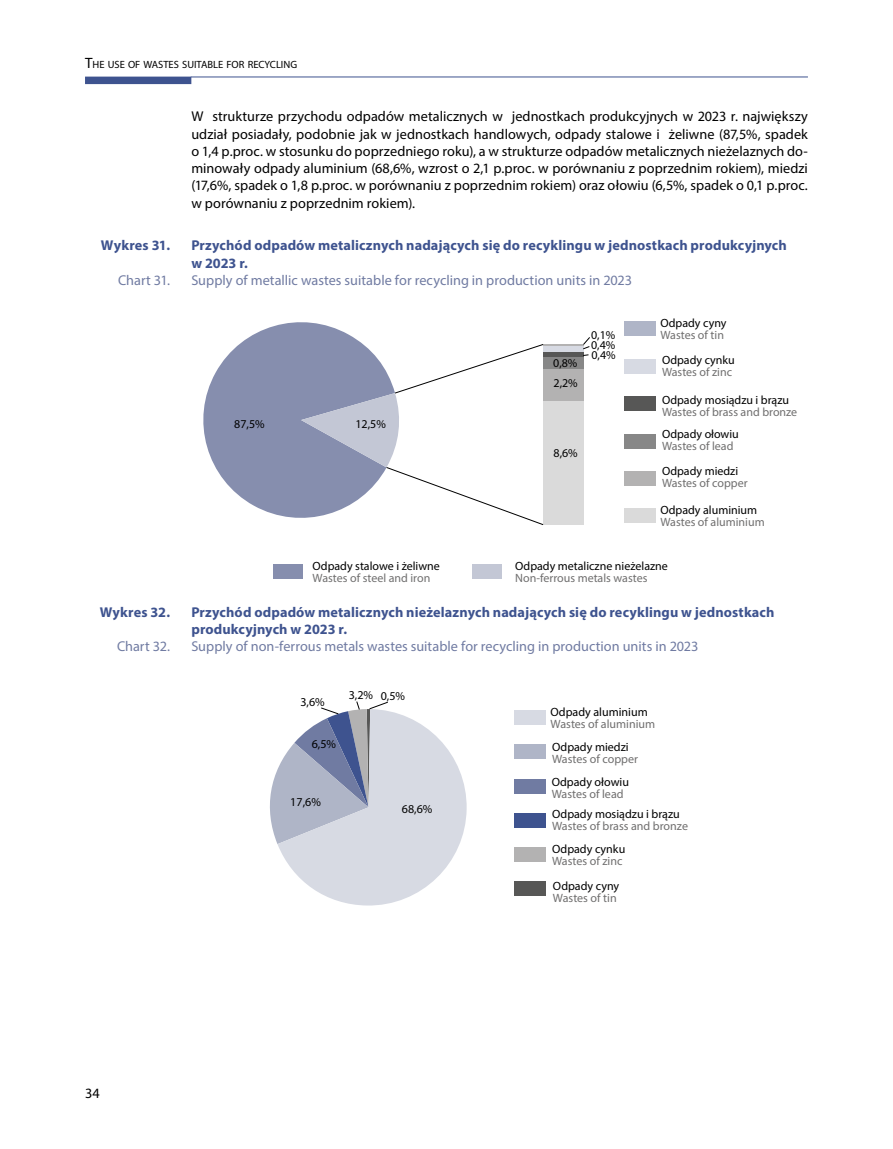
<style>
.page{position:relative;width:893px;height:1149px;background:#fff}
.page>*{position:absolute;margin:0;border:0;box-sizing:border-box;transform-origin:0 0}
.Tekst_ciągły_PL{font:14.25px/17.2px "Myriad Pro";letter-spacing:.005em;color:#000;text-align:justify}
.t1{font:700 14.25px/17.2px "Myriad Pro";letter-spacing:.01em;color:#3e538f}
.t2{font:14.25px "Myriad Pro";color:#707ba2}
.t3{font:12px/12px "Myriad Pro";color:#706f6f}
.t4{font:12px/12px "Myriad Pro";color:#000}
.t5{font:10.5px "Myriad Pro";color:#000}
.s1{font-size:15px}
.s2{color:#000}
.s3{color:#706f6f}
</style>
<div class="page">
<div style="left:85px;top:77px;width:106px;height:7px;background:#3e538f"></div>
<hr style="left:191px;top:77px;width:617px;height:1px;background:#3e538f">
<div style="left:472px;top:564px;width:30px;height:15px;background:#c3c7d5"></div>
<div style="left:273px;top:564px;width:30px;height:15px;background:#868eae"></div>
<svg style="left:203px;top:322px;width:160px;height:196px;fill:#868eae"></svg>
<hr style="left:543px;top:344px;width:40px;height:2px;background:#b3b2b2">
<div style="left:543px;top:346px;width:40px;height:5px;background:#d7dae3"></div>
<div style="left:543px;top:351px;width:40px;height:6px;background:#575756"></div>
<div style="left:543px;top:357px;width:40px;height:12px;background:#878787"></div>
<div style="left:543px;top:369px;width:40px;height:31px;background:#b3b2b2"></div>
<div style="left:543px;top:400px;width:40px;height:124px;background:#dadada"></div>
<div style="left:625px;top:321px;width:31px;height:15px;background:#afb5c7"></div>
<div style="left:625px;top:358px;width:31px;height:15px;background:#d7dae3"></div>
<div style="left:625px;top:396px;width:31px;height:15px;background:#575756"></div>
<div style="left:625px;top:433px;width:31px;height:15px;background:#878787"></div>
<div style="left:625px;top:471px;width:31px;height:14px;background:#b3b2b2"></div>
<div style="left:625px;top:508px;width:31px;height:15px;background:#dadada"></div>
<svg style="left:301px;top:344px;width:243px;height:181px"></svg>
<svg style="left:583px;top:337px;width:7px;height:19px"></svg>
<div style="left:515px;top:812px;width:31px;height:15px;background:#3e538f"></div>
<div style="left:515px;top:744px;width:31px;height:15px;background:#afb5c7"></div>
<div style="left:515px;top:881px;width:31px;height:15px;background:#575756"></div>
<div style="left:515px;top:778px;width:31px;height:15px;background:#707ba2"></div>
<div style="left:515px;top:846px;width:31px;height:15px;background:#b3b2b2"></div>
<div style="left:515px;top:710px;width:31px;height:14px;background:#d7dae3"></div>
<svg style="left:270px;top:701px;width:197px;height:205px"></svg>
<p class="t5" style="left:85px;top:58px;width:214px"><span class="s1">T</span>HE USE OF WASTES SUITABLE FOR RECYCLING</p>
<p class="Tekst_ciągły_PL" style="left:191px;top:108px;width:618px">W strukturze przychodu odpadów metalicznych w jednostkach produkcyjnych w 2023 r. największy udział posiadały, podobnie jak w jednostkach handlowych, odpady stalowe i żeliwne (87,5%, spadek o 1,4 p.proc. w stosunku do poprzedniego roku), a w strukturze odpadów metalicznych nieżelaznych do&shy;minowały odpady aluminium (68,6%, wzrost o 2,1 p.proc. w porównaniu z poprzednim rokiem), miedzi (17,6%, spadek o 1,8 p.proc. w porównaniu z poprzednim rokiem) oraz ołowiu (6,5%, spadek o 0,1 p.proc. w porównaniu z poprzednim rokiem).</p>
<p class="t1" style="left:101px;top:236px;width:71px">Wykres 31.</p>
<p class="t1" style="left:191px;top:236px;width:597px">Przychód odpadów metalicznych nadających się do recyklingu w jednostkach produkcyjnych w 2023 r.</p>
<p class="t2" style="left:118px;top:271px;width:53px">Chart 31.</p>
<p class="t2" style="left:191px;top:271px;width:442px">Supply of metallic wastes suitable for recycling in production units in 2023</p>
<p class="t4" style="left:234px;top:417px;width:32px">87,5%</p>
<p class="t4" style="left:355px;top:417px;width:32px">12,5%</p>
<p class="t4" style="left:553px;top:356px;width:26px">0,8%</p>
<p class="t4" style="left:553px;top:377px;width:26px">2,2%</p>
<p class="t4" style="left:591px;top:324px;width:26px;line-height:20.4px">0,1%<br>0,4%</p>
<p class="t4" style="left:591px;top:339px;width:26px">0,4%</p>
<p class="t4" style="left:553px;top:446px;width:26px">8,6%</p>
<p class="t3" style="left:660px;top:317px;width:67px"><span class="s2">Odpady cyny<br></span>Wastes of tin</p>
<p class="t3" style="left:662px;top:353px;width:74px"><span class="s2">Odpady cynku<br></span>Wastes of zinc</p>
<p class="t3" style="left:662px;top:393px;width:137px"><span class="s2">Odpady mosiądzu i brązu<br></span>Wastes of brass and bronze</p>
<p class="t4" style="left:662px;top:428px;width:78px">Odpady ołowiu<br><span class="s3">Wastes of lead</span></p>
<p class="t3" style="left:662px;top:464px;width:87px"><span class="s2">Odpady miedzi<br></span>Wastes of copper</p>
<p class="t3" style="left:660px;top:504px;width:106px"><span class="s2">Odpady aluminium<br></span>Wastes of aluminium</p>
<p class="t4" style="left:313px;top:559px;width:129px">Odpady stalowe i żeliwne<br><span class="s3">Wastes of steel and iron</span></p>
<p class="t4" style="left:515px;top:559px;width:154px">Odpady metaliczne nieżelazne<br><span class="s3">Non-ferrous metals wastes</span></p>
<p class="t1" style="left:100px;top:602px;width:72px">Wykres 32.</p>
<p class="t1" style="left:191px;top:602px;width:585px">Przychód odpadów metalicznych nieżelaznych nadających się do recyklingu w jednostkach produkcyjnych w 2023 r.</p>
<p class="t2" style="left:117px;top:637px;width:55px">Chart 32.</p>
<p class="t2" style="left:191px;top:637px;width:509px">Supply of non-ferrous metals wastes suitable for recycling in production units in 2023</p>
<p class="Tekst_ciągły_PL" style="left:85px;top:1083px;width:16px">34</p>
<p class="t4" style="left:300px;top:695px;width:26px">3,6%</p>
<p class="t4" style="left:312px;top:737px;width:26px">6,5%</p>
<p class="t4" style="left:349px;top:689px;width:58px">3,2% 0,5%</p>
<p class="t4" style="left:290px;top:795px;width:32px">17,6%</p>
<p class="t4" style="left:402px;top:802px;width:32px">68,6%</p>
<p class="t3" style="left:551px;top:705px;width:106px"><span class="s2">Odpady aluminium<br></span>Wastes of aluminium</p>
<p class="t3" style="left:552px;top:740px;width:87px"><span class="s2">Odpady miedzi<br></span>Wastes of copper</p>
<p class="t4" style="left:552px;top:775px;width:79px">Odpady ołowiu<br><span class="s3">Wastes of lead</span></p>
<p class="t3" style="left:552px;top:807px;width:137px"><span class="s2">Odpady mosiądzu i brązu<br></span>Wastes of brass and bronze</p>
<p class="t3" style="left:552px;top:842px;width:75px"><span class="s2">Odpady cynku<br></span>Wastes of zinc</p>
<p class="t3" style="left:553px;top:879px;width:68px"><span class="s2">Odpady cyny<br></span>Wastes of tin</p>
</div>
